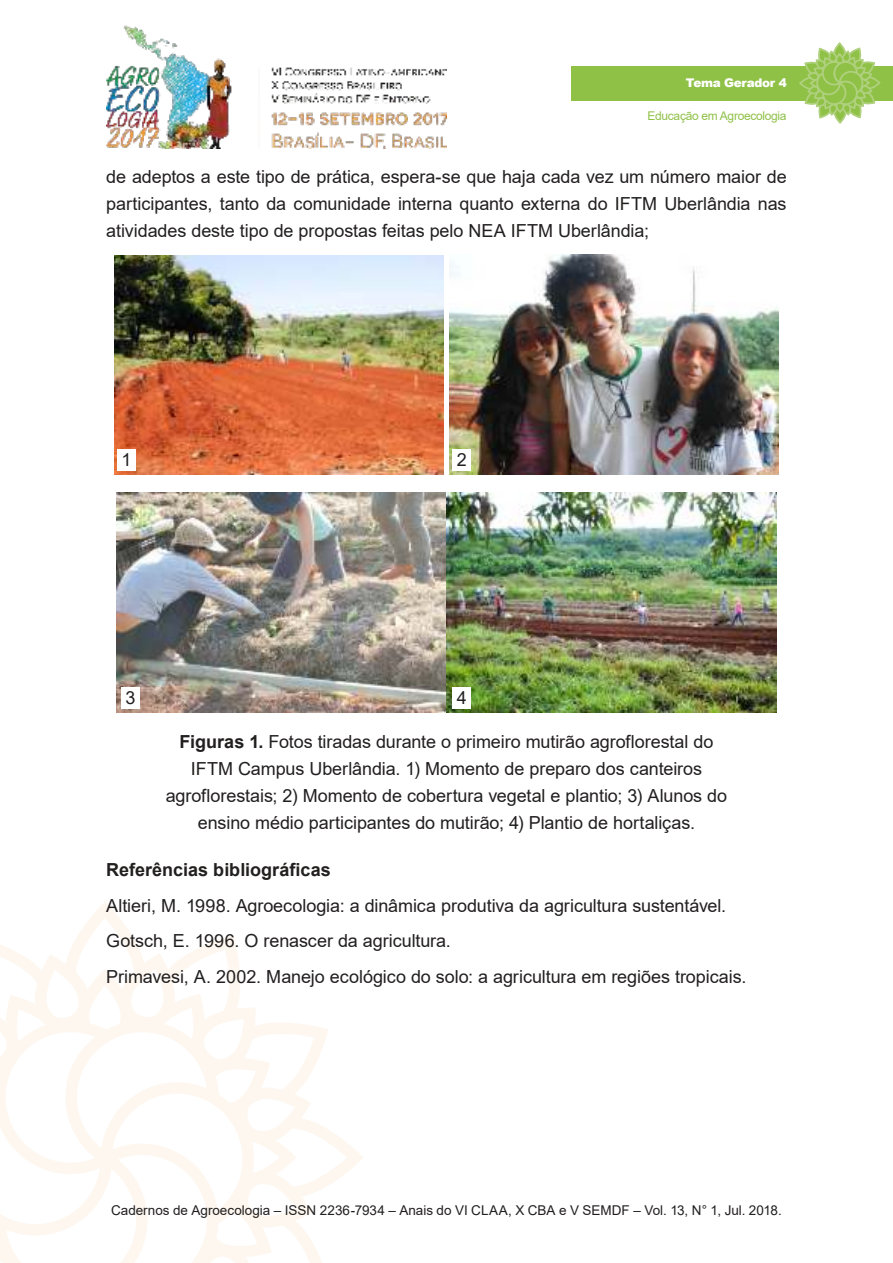
<style>
.page{position:relative;width:893px;height:1263px;background:#fff}
.page>*{position:absolute;margin:0;border:0;box-sizing:border-box;transform-origin:0 0}
.t1{font:18px/27px "Arial";letter-spacing:-.005em;color:#221f1f;text-align:justify}
.t2{font:700 18px "Arial";color:#221f1f}
.t3{font:13.5px "Arial";color:#221f1f}
.t4{font:12px "Arial";letter-spacing:-.025em;color:#8fc147}
.t5{font:900 12px "Arial";letter-spacing:-.025em;color:#fff}
.s1{font-weight:700}
</style>
<div class="page">
<img style="left:106px;top:25px;width:340px;height:124px">
<svg style="left:0;top:910px;width:363px;height:353px"></svg>
<div style="left:571px;top:66px;width:322px;height:34px;background:#8fc147"></div>
<svg style="left:798px;top:43px;width:83px;height:81px"></svg>
<img style="left:114px;top:256px;width:330px;height:219px">
<img style="left:449px;top:255px;width:329px;height:220px">
<img style="left:117px;top:492px;width:659px;height:220px">
<div style="left:117px;top:449px;width:19px;height:22px;background:#fff"></div>
<div style="left:452px;top:449px;width:19px;height:22px;background:#fff"></div>
<div style="left:121px;top:687px;width:19px;height:21px;background:#fff"></div>
<div style="left:452px;top:687px;width:19px;height:21px;background:#fff"></div>
<p class="t5" style="left:686px;top:76px;width:102px">Tema Gerador 4</p>
<p class="t4" style="left:647px;top:112px;width:141px">Educação em Agroecologia</p>
<p class="t1" style="left:106px;top:165px;width:682px">de adeptos a este tipo de prática, espera-se que haja cada vez um número maior de participantes, tanto da comunidade interna quanto externa do IFTM Uberlândia nas atividades deste tipo de propostas feitas pelo NEA IFTM Uberlândia;</p>
<p class="t1" style="left:122px;top:448px;width:12px">1</p>
<p class="t1" style="left:457px;top:448px;width:12px">2</p>
<p class="t1" style="left:125px;top:686px;width:12px">3</p>
<p class="t1" style="left:457px;top:686px;width:12px">4</p>
<p class="t1" style="left:166px;top:730px;width:563px;text-align:center"><span class="s1">Figuras 1.</span> Fotos tiradas durante o primeiro mutirão agroflorestal do IFTM Campus Uberlândia. 1) Momento de preparo dos canteiros agroflorestais; 2) Momento de cobertura vegetal e plantio; 3) Alunos do ensino médio participantes do mutirão; 4) Plantio de hortaliças.</p>
<p class="t2" style="left:106px;top:863px;width:226px">Referências bibliográficas</p>
<p class="t1" style="left:106px;top:889px;width:642px;line-height:35.5px;text-align:left">Altieri, M. 1998. Agroecologia: a dinâmica produtiva da agricultura sustentável.<br>Gotsch, E. 1996. O renascer da agricultura.<br>Primavesi, A. 2002. Manejo ecológico do solo: a agricultura em regiões tropicais.</p>
<p class="t3" style="left:111px;top:1205px;width:672px">Cadernos de Agroecologia – ISSN 2236-7934 – Anais do VI CLAA, X CBA e V SEMDF – Vol. 13, N° 1, Jul. 2018.</p>
</div>
